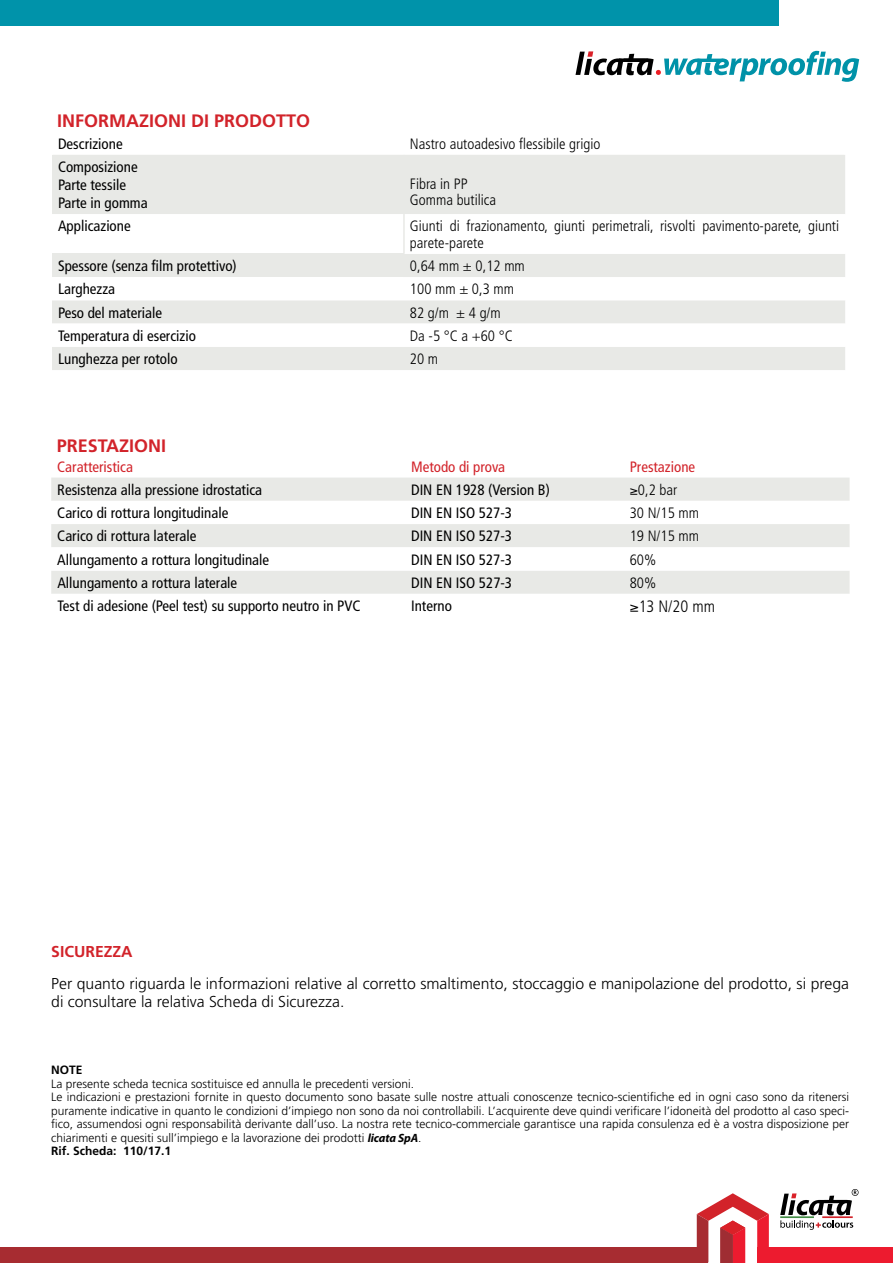
<style>
.page{position:relative;width:893px;height:1263px;background:#fff}
.page>*{position:absolute;margin:0;border:0;box-sizing:border-box;transform-origin:0 0}
.t1{font:700 18px "Frutiger";color:#d2232a}
.t2{font:300 condensed 16.5px "Frutiger";color:#000}
.t3{font:300 15.75px/18px "Frutiger";color:#000}
.t4{font:700 15.75px "Frutiger";color:#d2232a}
.t5{font:condensed 15px/18px "Frutiger";color:#000}
.t6{font:300 condensed 15px/16.5px "Frutiger";color:#000}
.t7{font:condensed 15px "Frutiger";color:#d2232a}
.t8{font:300 12px/13.5px "Frutiger";color:#000}
.t9{font:700 12px "Frutiger";color:#000}
.s1{font-family:"Myriad Pro";font-weight:700;font-style:italic}
.s2{font-weight:700}
</style>
<div class="page">
<svg style="left:697px;top:1193px;width:72px;height:70px"></svg>
<svg style="left:780px;top:1189px;width:78px;height:41px"></svg>
<div style="left:0;top:1248px;width:708px;height:15px;background:#a72c31"></div>
<div style="left:757px;top:1248px;width:136px;height:15px;background:#ed1b2f"></div>
<div style="left:0;top:0;width:779px;height:26px;background:#0093aa"></div>
<div style="left:52px;top:155px;width:793px;height:215px;background:#e8e9e6"></div>
<svg style="left:52px;top:214px;width:793px;height:133px"></svg>
<div style="left:52px;top:254px;width:352px;height:23px;background:#e8e9e6"></div>
<svg style="left:52px;top:277px;width:793px;height:23px"></svg>
<hr style="left:403px;top:155px;width:2px;height:59px;background:#e8e9e6">
<hr style="left:403px;top:214px;width:2px;height:40px;background:#e8e9e6">
<svg style="left:575px;top:51px;width:284px;height:31px"></svg>
<div style="left:51px;top:478px;width:799px;height:23px;background:#e8e9e6"></div>
<svg style="left:51px;top:524px;width:799px;height:70px;fill:#e8e9e6"></svg>
<h1 class="t1" style="left:57px;top:111px;width:193px">INFORMAZIONI DI PRODO</h1>
<h1 class="t1" style="left:276px;top:111px;width:34px">TTO</h1>
<p class="t5" style="left:58px;top:135px;width:66px">Descrizione</p>
<p class="t6" style="left:410px;top:136px;width:192px">Nastro autoadesivo flessibile grigio</p>
<p class="t5" style="left:58px;top:158px;width:91px">Composizione<br>Parte tessile<br>Parte in gomma</p>
<p class="t6" style="left:410px;top:175px;width:88px">Fibra in PP<br>Gomma butilica</p>
<p class="t5" style="left:58px;top:217px;width:74px">Applicazione</p>
<p class="t6" style="left:410px;top:218px;width:431px">Giunti di frazionamento, giunti perimetrali, risvolti pavimento-parete, giunti parete-parete</p>
<p class="t5" style="left:58px;top:257px;width:180px">Spessore (senza film protettivo)</p>
<p class="t6" style="left:410px;top:258px;width:116px">0,64 mm ± 0,12 mm</p>
<p class="t5" style="left:58px;top:280px;width:59px">Larghezza</p>
<p class="t6" style="left:410px;top:281px;width:106px">100 mm ± 0,3 mm</p>
<p class="t5" style="left:58px;top:303px;width:106px">Peso del materiale</p>
<p class="t6" style="left:410px;top:304px;width:92px">82 g/m ± 4 g/m</p>
<p class="t5" style="left:58px;top:327px;width:139px">Temperatura di esercizio</p>
<p class="t6" style="left:410px;top:328px;width:104px">Da -5 °C a +60 °C</p>
<p class="t5" style="left:58px;top:350px;width:121px">Lunghezza per rotolo</p>
<p class="t6" style="left:410px;top:351px;width:30px">20 m</p>
<h1 class="t1" style="left:57px;top:435px;width:111px">PRESTAZIONI</h1>
<p class="t7" style="left:57px;top:458px;width:77px">Caratteristica</p>
<p class="t7" style="left:411px;top:458px;width:96px">Metodo di prova</p>
<p class="t7" style="left:630px;top:458px;width:67px">Prestazione</p>
<p class="t5" style="left:57px;top:481px;width:206px">Resistenza alla pressione idrostatica</p>
<p class="t5" style="left:411px;top:481px;width:140px">DIN EN 1928 (Version B)</p>
<p class="t6" style="left:630px;top:482px;width:49px">≥0,2 bar</p>
<p class="t5" style="left:57px;top:504px;width:173px">Carico di rottura longitudinale</p>
<p class="t5" style="left:411px;top:504px;width:103px">DIN EN ISO 527-3</p>
<p class="t6" style="left:630px;top:505px;width:71px">30 N/15 mm</p>
<p class="t5" style="left:57px;top:527px;width:141px">Carico di rottura laterale</p>
<p class="t5" style="left:411px;top:527px;width:103px">DIN EN ISO 527-3</p>
<p class="t6" style="left:630px;top:528px;width:71px">19 N/15 mm</p>
<p class="t5" style="left:57px;top:550px;width:213px">Allungamento a rottura longitudinale</p>
<p class="t5" style="left:411px;top:550px;width:103px">DIN EN ISO 527-3</p>
<p class="t6" style="left:630px;top:551px;width:28px">60%</p>
<p class="t5" style="left:57px;top:574px;width:181px">Allungamento a rottura laterale</p>
<p class="t5" style="left:411px;top:574px;width:103px">DIN EN ISO 527-3</p>
<p class="t6" style="left:630px;top:575px;width:28px">80%</p>
<p class="t5" style="left:57px;top:597px;width:305px">Test di adesione (Peel test) su supporto neutro in PVC</p>
<p class="t5" style="left:411px;top:597px;width:42px">Interno</p>
<h2 class="t2" style="left:630px;top:597px;width:87px">≥13 N/20 mm</h2>
<h3 class="t4" style="left:51px;top:942px;width:80px">SICUREZZA</h3>
<h3 class="t3" style="left:51px;top:974px;width:799px">Per quanto riguarda le informazioni relative al corretto smaltimento, stoccaggio e manipolazione del prodotto, si prega di consultare la relativa Scheda di Sicurezza.</h3>
<p class="t9" style="left:51px;top:1063px;width:33px">NOTE</p>
<p class="t8" style="left:51px;top:1077px;width:799px">La presente scheda tecnica sostituisce ed annulla le precedenti versioni.<br>Le indicazioni e prestazioni fornite in questo documento sono basate sulle nostre attuali conoscenze tecnico-scientifiche ed in ogni caso sono da ritenersi puramente indicative in quanto le condizioni d’impiego non sono da noi controllabili. L’acquirente deve quindi verificare l’idoneità del prodotto al caso speci&shy;fico, assumendosi ogni responsabilità derivante dall’uso. La nostra rete tecnico-commerciale garantisce una rapida consulenza ed è a vostra disposizione per chiarimenti e quesiti sull’impiego e la lavorazione dei prodotti <span class="s1">licata SpA</span>.<br><span class="s2">RIF. SCHEDA: 110/17.1</span></p>
</div>
